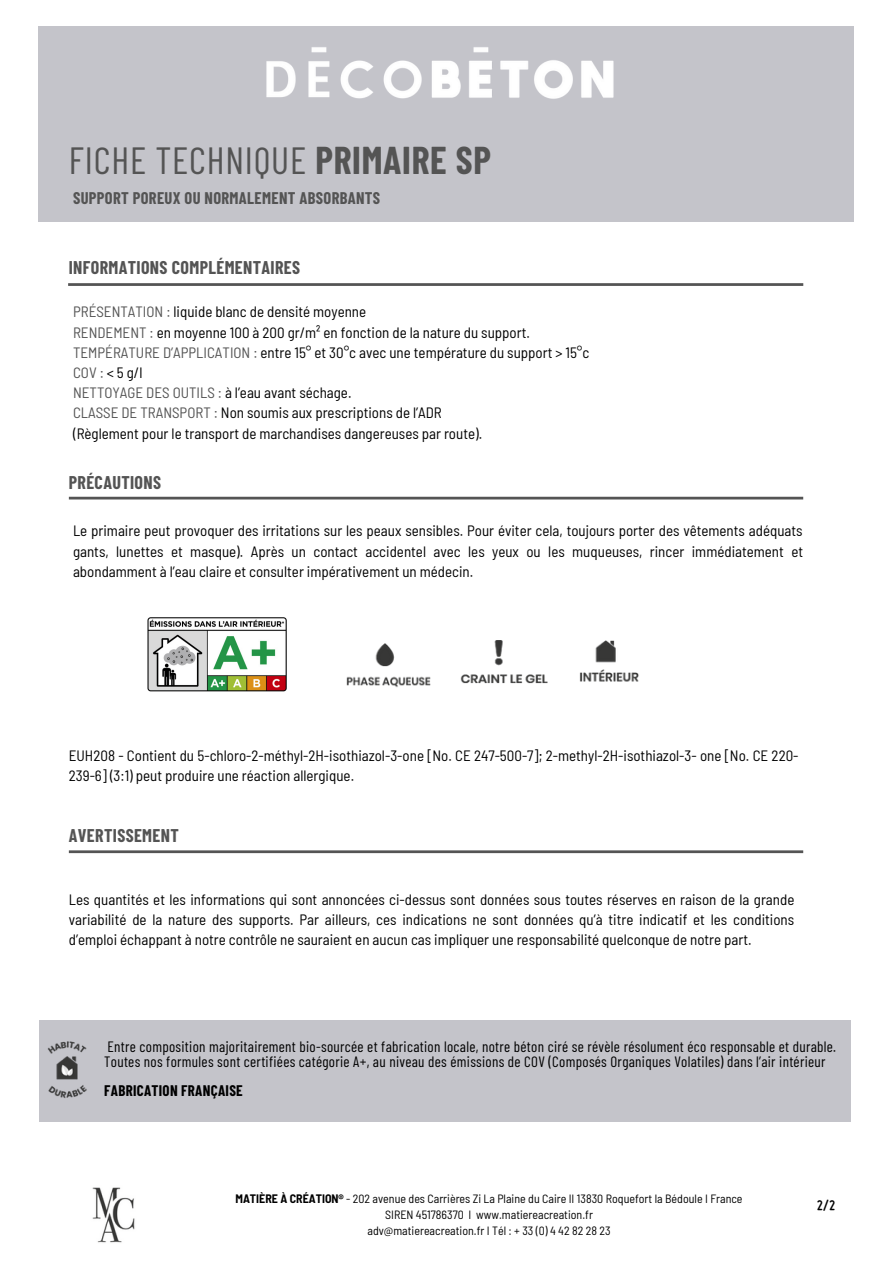
<style>
.page{position:relative;width:893px;height:1264px;background:#fff}
.page>*{position:absolute;margin:0;border:0;box-sizing:border-box;transform-origin:0 0}
.t1{font:37.8px "Barlow Condensed";letter-spacing:.02em;color:#545454}
.t2{font:700 18px "Barlow Condensed";letter-spacing:.02em;color:#545454}
.t3{font:700 16.5px "Barlow Condensed";letter-spacing:.02em;color:#545454}
.t4{font:semi-condensed 15px/20.2px "Barlow";color:#000}
.t5{font:15px/14.5px "Barlow Condensed";letter-spacing:.02em;color:#000}
.t6{font:700 15px "Barlow Condensed";letter-spacing:.02em;color:#000}
.t7{font:700 15px "Miso";color:#000}
.t8{font:semi-condensed 12px/16px "Barlow";color:#000;text-align:center}
.s1{font-weight:700}
.s2{color:#545454}
</style>
<div class="page">
<svg style="left:68px;top:283px;width:735px;height:3px;background:#616161"></svg>
<svg style="left:69px;top:850px;width:734px;height:3px;background:#696969"></svg>
<div style="left:38px;top:27px;width:815px;height:195px;background:#c4c4ca"></div>
<img style="left:266px;top:47px;width:348px;height:52px">
<div style="left:39px;top:1020px;width:811px;height:102px;background:#c4c4ca"></div>
<img style="left:147px;top:617px;width:140px;height:74px">
<img style="left:92px;top:1187px;width:43px;height:56px">
<svg style="left:69px;top:497px;width:734px;height:2px"></svg>
<img style="left:460px;top:640px;width:88px;height:44px">
<img style="left:579px;top:640px;width:60px;height:42px">
<img style="left:346px;top:643px;width:85px;height:45px">
<img style="left:47px;top:1041px;width:40px;height:57px">
<h1 class="t1" style="left:69px;top:136px;width:424px">FICHE TECHNIQUE <span class="s1">PRIMAIRE SP</span></h1>
<p class="t3" style="left:73px;top:187px;width:309px">SUPPORT POREUX OU NORMALEMENT ABSORBANTS</p>
<p class="t2" style="left:69px;top:256px;width:233px">INFORMATIONS COMPLÉMENTAIRES</p>
<p class="t4" style="left:73px;top:301px;width:518px"><span class="s2">PRÉSENTATION :</span> liquide blanc de densité moyenne<br><span class="s2">RENDEMENT :</span> en moyenne 100 à 200 gr/m² en fonction de la nature du support.<br><span class="s2">TEMPÉRATURE D’APPLICATION :</span> entre 15° et 30°c avec une température du support &gt; 15°c <span class="s2">COV:</span>&lt;5g/l<br><span class="s2">NETTOYAGE DES OUTILS :</span> à l’eau avant séchage.<br><span class="s2">CLASSE DE TRANSPORT :</span> Non soumis aux prescriptions de l’ADR<br>(Règlement pour le transport de marchandises dangereuses par route).</p>
<p class="t2" style="left:69px;top:471px;width:94px">PRÉCAUTIONS</p>
<p class="t4" style="left:73px;top:520px;width:731px;text-align:justify">Le primaire peut provoquer des irritations sur les peaux sensibles. Pour éviter cela, toujours porter des vêtements adéquats gants, lunettes et masque). Après un contact accidentel avec les yeux ou les muqueuses, rincer immédiatement et abondamment à l’eau claire et consulter impérativement un médecin.</p>
<p class="t4" style="left:69px;top:744px;width:731px">EUH208 - Contient du 5-chloro-2-méthyl-2H-isothiazol-3-one [No. CE 247-500-7]; 2-methyl-2H-isothiazol-3- one [No. CE 220-<br>239-6] (3:1) peut produire une réaction allergique.</p>
<p class="t2" style="left:69px;top:823px;width:111px">AVERTISSEMENT</p>
<p class="t4" style="left:69px;top:888px;width:727px;text-align:justify">Les quantités et les informations qui sont annoncées ci-dessus sont données sous toutes réserves en raison de la grande variabilité de la nature des supports. Par ailleurs, ces indications ne sont données qu’à titre indicatif et les conditions d’emploi échappant à notre contrôle ne sauraient en aucun cas impliquer une responsabilité quelconque de notre part.</p>
<p class="t5" style="left:104px;top:1039px;width:733px">Entre composition majoritairement bio-sourcée et fabrication locale, notre béton ciré se révèle résolument éco responsable et durable.<br>Toutes nos formules sont certifiées catégorie A+, au niveau des émissions de COV (Composés Organiques Volatiles) dans l’air intérieur</p>
<p class="t6" style="left:104px;top:1081px;width:140px">FABRICATION FRANÇAISE</p>
<p class="t8" style="left:235px;top:1190px;width:508px"><span class="s1">MATIÈRE À CRÉATION®</span> - 202 avenue des Carrières Zi La Plaine du Caire II 13830 Roquefort la Bédoule I France<br>SIREN 451786370 I www.matiereacreation.fr<br>adv@matiereacreation.fr I Tél : + 33 (0) 4 42 82 28 23</p>
<p class="t7" style="left:816px;top:1200px;width:20px">2/2</p>
</div>
